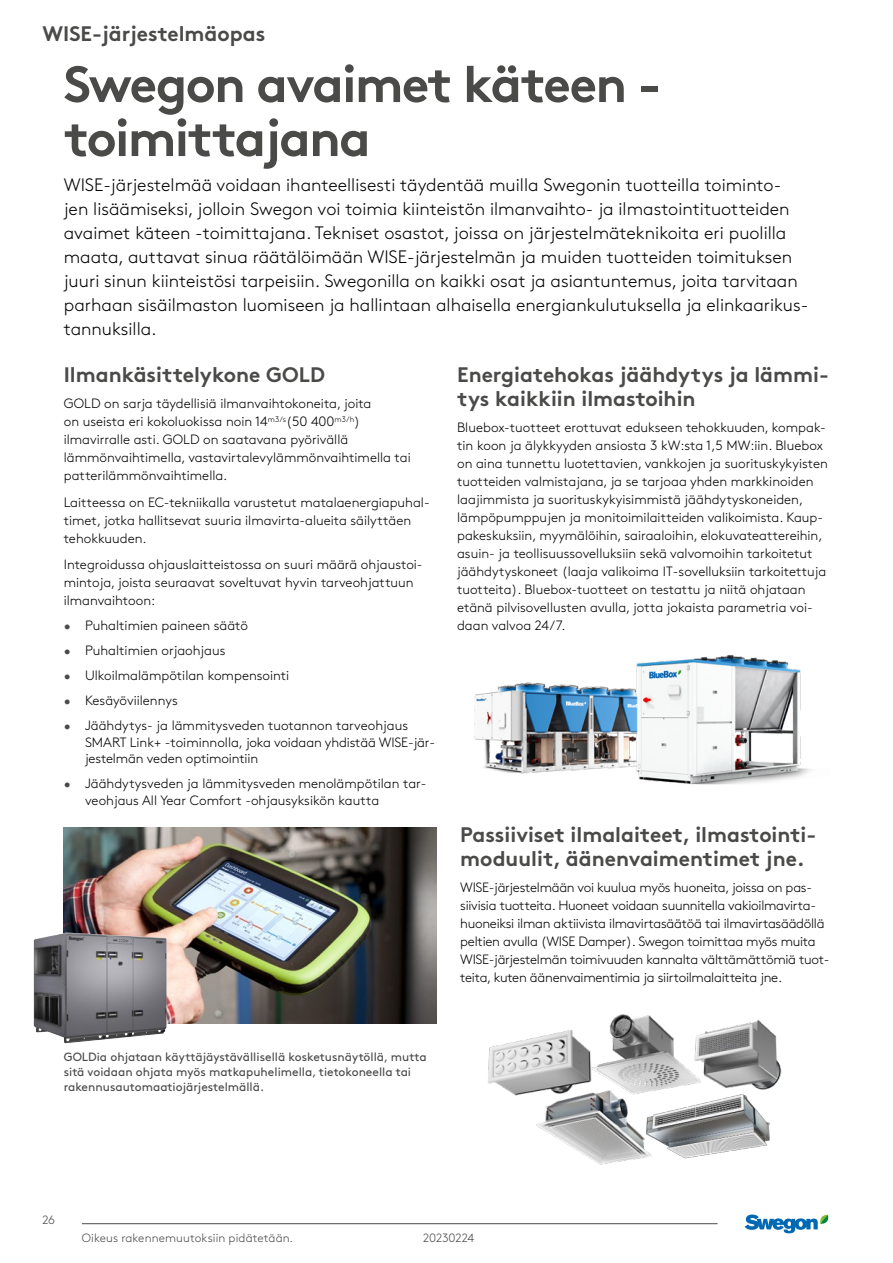
<style>
.page{position:relative;width:893px;height:1263px;background:#fff}
.page>*{position:absolute;margin:0;border:0;box-sizing:border-box;transform-origin:0 0}
.t1{font:700 51px/54px "Swegon Brown";letter-spacing:-.03em;color:#4a4a49}
.t2{font:700 21px/24px "Swegon Brown";color:#4a4a49}
.t3{font:300 18px/24px "Swegon Brown";color:#000}
.t4{font:300 13.5px/18px "Swegon Brown";color:#000}
.t5{font:300 13.5px/18px "Swegon Brown";letter-spacing:-.02em;color:#000}
.t6{font:12px/15px "Swegon Brown";color:#4a4a49}
.t7{font:300 12px "Swegon Brown";letter-spacing:.005em;color:#4a4a49}
.s1{color:#4a4a49}
</style>
<div class="page">
<hr style="left:82px;top:1223px;width:636px;height:1px;background:#4a4a49">
<svg style="left:745px;top:1214px;width:84px;height:19px"></svg>
<img style="left:64px;top:828px;width:372px;height:195px">
<img style="left:34px;top:933px;width:48px;height:110px">
<img style="left:474px;top:655px;width:337px;height:130px">
<img style="left:488px;top:1029px;width:103px;height:67px">
<img style="left:700px;top:1019px;width:82px;height:69px">
<img style="left:591px;top:1014px;width:109px;height:71px">
<img style="left:644px;top:1055px;width:127px;height:104px">
<img style="left:532px;top:1085px;width:121px;height:80px">
<h2 class="t2" style="left:43px;top:20px;width:224px">WISE-järjestelmäopas</h2>
<h1 class="t1" style="left:64px;top:52px;width:599px">Swegon avaimet käteen - toimittajana</h1>
<p class="t3" style="left:64px;top:171px;width:746px">WISE-järjestelmää voidaan ihanteellisesti täydentää muilla Swegonin tuotteilla toiminto&shy;jen lisäämiseksi, jolloin Swegon voi toimia kiinteistön ilmanvaihto- ja ilmastointituotteiden avaimet käteen -toimittajana. Tekniset osastot, joissa on järjestelmäteknikoita eri puolilla maata, auttavat sinua räätälöimään WISE-järjestelmän ja muiden tuotteiden toimituksen juuri sinun kiinteistösi tarpeisiin. Swegonilla on kaikki osat ja asiantuntemus, joita tarvitaan parhaan sisäilmaston luomiseen ja hallintaan alhaisella energiankulutuksella ja elinkaarikus&shy;tannuksilla.</p>
<h2 class="t2" style="left:64px;top:360px;width:263px">Ilmankäsittelykone GOLD</h2>
<p class="t4" style="left:64px;top:394px;width:348px">GOLD on sarja täydellisiä ilmanvaihtokoneita, joita<br>on useista eri kokoluokissa noin 14<sup>m3/s</sup>(50 400<sup>m3/h</sup>) ilmavirralle asti. GOLD on saatavana pyörivällä lämmönvaihtimella, vastavirtalevylämmönvaihtimella tai patterilämmönvaihtimella.</p>
<p class="t4" style="left:64px;top:492px;width:367px">Laitteessa on EC-tekniikalla varustetut matalaenergiapuhal&shy;timet, jotka hallitsevat suuria ilmavirta-alueita säilyttäen tehokkuuden.</p>
<p class="t4" style="left:64px;top:554px;width:360px">Integroidussa ohjauslaitteistossa on suuri määrä ohjaustoi&shy;mintoja, joista seuraavat soveltuvat hyvin tarveohjattuun ilmanvaihtoon:</p>
<p class="t4" style="left:64px;top:615px;width:186px"><span class="s1">•</span> Puhaltimien paineen säätö</p>
<p class="t4" style="left:64px;top:640px;width:163px"><span class="s1">•</span> Puhaltimien orjaohjaus</p>
<p class="t4" style="left:64px;top:665px;width:227px"><span class="s1">•</span> Ulkoilmalämpötilan kompensointi</p>
<p class="t4" style="left:64px;top:690px;width:116px"><span class="s1">•</span> Kesäyöviilennys</p>
<p class="t4" style="left:85px;top:716px;width:351px;line-height:16.5px;text-indent:-21px"><span class="s1">•</span> Jäähdytys- ja lämmitysveden tuotannon tarveohjaus<br>SMART Link+ -toiminnolla, joka voidaan yhdistää WISE-jär&shy;jestelmän veden optimointiin</p>
<p class="t4" style="left:85px;top:774px;width:343px;line-height:16.5px;text-indent:-21px"><span class="s1">•</span> Jäähdytysveden ja lämmitysveden menolämpötilan tar&shy;veohjaus All Year Comfort -ohjausyksikön kautta</p>
<h2 class="t2" style="left:457px;top:360px;width:373px">Energiatehokas jäähdytys ja lämmi&shy;tys kaikkiin ilmastoihin</h2>
<p class="t4" style="left:457px;top:418px;width:372px">Bluebox-tuotteet erottuvat edukseen tehokkuuden, kompak&shy;tin koon ja älykkyyden ansiosta 3 kW:sta 1,5 MW:iin. Bluebox on aina tunnettu luotettavien, vankkojen ja suorituskykyisten tuotteiden valmistajana, ja se tarjoaa yhden markkinoiden laajimmista ja suorituskykyisimmistä jäähdytyskoneiden, lämpöpumppujen ja monitoimilaitteiden valikoimista. Kaup&shy;pakeskuksiin, myymälöihin, sairaaloihin, elokuvateattereihin, asuin- ja teollisuussovelluksiin sekä valvomoihin tarkoitetut jäähdytyskoneet (laaja valikoima IT-sovelluksiin tarkoitettuja tuotteita). Bluebox-tuotteet on testattu ja niitä ohjataan etänä pilvisovellusten avulla, jotta jokaista parametria voi&shy;daan valvoa 24/7.</p>
<p class="t6" style="left:64px;top:1049px;width:364px">GOLDia ohjataan käyttäjäystävällisellä kosketusnäytöllä, mutta sitä voidaan ohjata myös matkapuhelimella, tietokoneella tai rakennusautomaatiojärjestelmällä.</p>
<h2 class="t2" style="left:460px;top:820px;width:357px">Passiiviset ilmalaiteet, ilmastointi&shy;moduulit, äänenvaimentimet jne.</h2>
<p class="t5" style="left:460px;top:877px;width:371px">WISE-järjestelmään voi kuulua myös huoneita, joissa on pas&shy;siivisia tuotteita. Huoneet voidaan suunnitella vakioilmavirta&shy;huoneiksi ilman aktiivista ilmavirtasäätöä tai ilmavirtasäädöllä peltien avulla (WISE Damper). Swegon toimittaa myös muita WISE-järjestelmän toimivuuden kannalta välttämättömiä tuot&shy;teita, kuten äänenvaimentimia ja siirtoilmalaitteita jne.</p>
<p class="t7" style="left:43px;top:1211px;width:14px">26</p>
<p class="t7" style="left:82px;top:1229px;width:213px">Oikeus rakennemuutoksiin pidätetään.</p>
<p class="t7" style="left:423px;top:1229px;width:53px">20230224</p>
</div>
